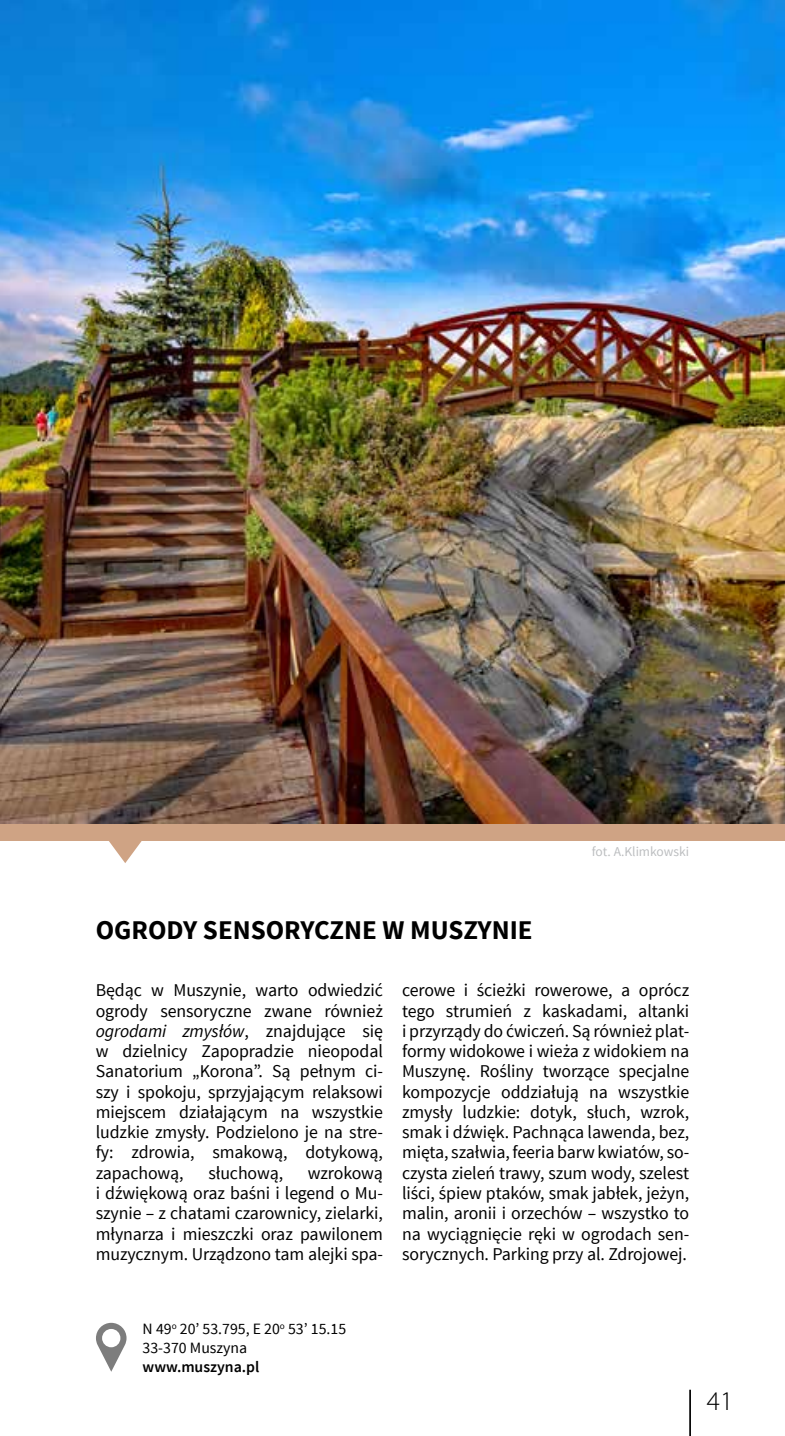
<style>
.page{position:relative;width:785px;height:1436px;background:#fff}
.page>*{position:absolute;margin:0;border:0;box-sizing:border-box;transform-origin:0 0}
.t1{font:700 27px "Source Sans Pro";color:#000}
.t2{font:300 27px "Myriad Pro";color:#000}
.t3{font:18px/20.2px "Source Sans Pro";letter-spacing:-.005em;color:#000;text-align:justify}
.t4{font:15.75px/18.9px "Source Sans Pro";color:#000}
.t5{font:600 15.75px "Source Sans Pro";color:#000}
.t6{font:13.5px "Source Sans Pro";color:#bcbec0}
.s1{font-style:italic}
</style>
<div class="page">
<hr style="left:689px;top:1389px;width:2px;height:46px;background:#000">
<div style="left:0;top:823px;width:784px;height:17px;background:#cfa384"></div>
<svg style="left:96px;top:823px;width:59px;height:40px"></svg>
<svg style="left:96px;top:1322px;width:30px;height:49px"></svg>
<img style="left:0;top:0;width:784px;height:823px">
<p class="t6" style="left:591px;top:842px;width:99px">fot. A.Klimkowski</p>
<h1 class="t1" style="left:96px;top:912px;width:438px">OGRODY SENSORYCZNE W MUSZYNIE</h1>
<p class="t3" style="left:96px;top:980px;width:289px">Będąc w Muszynie, warto odwiedzić ogrody sensoryczne zwane również <span class="s1">ogrodami zmysłów</span>, znajdujące się w dzielnicy Zapopradzie nieopodal Sanatorium „Korona”. Są pełnym ci&shy;szy i spokoju, sprzyjającym relaksowi miejscem działającym na wszystkie ludzkie zmysły. Podzielono je na stre&shy;fy: zdrowia, smakową, dotykową, zapachową,</p>
<p class="t3" style="left:96px;top:1162px;width:289px;text-indent:212px">wzrokową i dźwiękową oraz baśni i legend o Mu&shy;szynie – z chatami czarownicy, zielarki, młynarza i mieszczki oraz pawilonem muzycznym. Urządzono tam alejki spa-</p>
<p class="t3" style="left:208px;top:1162px;width:76px">słuchową,</p>
<p class="t3" style="left:402px;top:980px;width:289px">cerowe i ścieżki rowerowe, a oprócz tego strumień z kaskadami, altanki i przyrządy do ćwiczeń. Są również plat&shy;formy widokowe i wieża z widokiem na Muszynę. Rośliny tworzące specjalne kompozycje oddziałują na wszystkie zmysły ludzkie: dotyk, słuch, wzrok, smak i dźwięk. Pachnąca lawenda, bez, mięta, szałwia, feeria barw kwiatów, so&shy;czysta zieleń trawy, szum wody, szelest liści, śpiew ptaków, smak jabłek, jeżyn, malin, aronii i orzechów – wszystko to na wyciągnięcie ręki w ogrodach sen&shy;sorycznych. Parking przy al. Zdrojowej.</p>
<p class="t4" style="left:143px;top:1319px;width:205px">N 49<sup>o</sup> 20’ 53.795, E 20<sup>o</sup> 53’ 15.15<br>33-370 Muszyna</p>
<p class="t5" style="left:143px;top:1356px;width:118px">www.muszyna.pl</p>
<h1 class="t2" style="left:706px;top:1384px;width:28px">41</h1>
</div>
